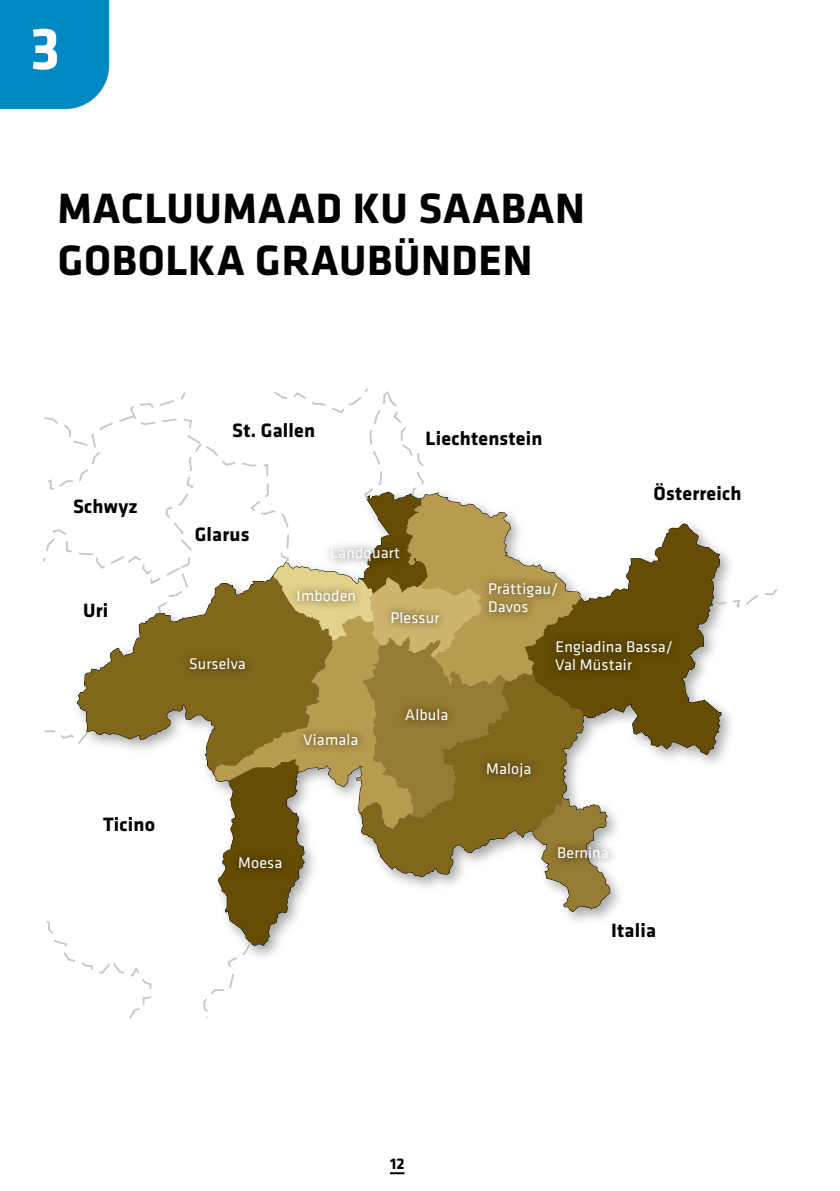
<style>
.page{position:relative;width:840px;height:1191px;background:#fff}
.page>*{position:absolute;margin:0;border:0;box-sizing:border-box;transform-origin:0 0}
.t1{font:700 61.6px "Klavika";color:#fff}
.t2{font:700 44px/52px "Klavika";letter-spacing:.015em;color:#000}
.t3{font:700 20px "Klavika";letter-spacing:.01em;color:#000}
.t4{font:16px/18px "Klavika";letter-spacing:.01em;color:#fff}
.t5{font:700 16px "Klavika";color:#000}
</style>
<div class="page">
<svg style="left:390px;top:1172px;width:14px;height:2px"></svg>
<div style="left:0;top:0;width:109px;height:109px;background:#0088c3"></div>
<svg style="left:609px;top:524px;width:111px;height:230px;fill:#654d03"></svg>
<svg style="left:710px;top:587px;width:67px;height:19px"></svg>
<svg style="left:43px;top:388px;width:566px;height:629px"></svg>
<div style="left:424px;top:430px;width:121px;height:16px;background:#fff"></div>
<div style="left:103px;top:816px;width:121px;height:16px;background:#fff"></div>
<div style="left:82px;top:602px;width:50px;height:16px;background:#fff"></div>
<div style="left:72px;top:498px;width:75px;height:15px;background:#fff"></div>
<div style="left:231px;top:422px;width:87px;height:16px;background:#fff"></div>
<div style="left:321px;top:538px;width:88px;height:32px;background:#000;opacity:.75"></div>
<div style="left:479px;top:573px;width:86px;height:49px;background:#000;opacity:.75"></div>
<div style="left:546px;top:631px;width:134px;height:49px;background:#5d4602"></div>
<div style="left:477px;top:754px;width:63px;height:31px;background:#000;opacity:.75"></div>
<div style="left:548px;top:837px;width:69px;height:31px;background:#000;opacity:.75"></div>
<div style="left:396px;top:699px;width:61px;height:31px;background:#000;opacity:.75"></div>
<div style="left:294px;top:725px;width:73px;height:30px;background:#000;opacity:.75"></div>
<div style="left:229px;top:848px;width:62px;height:30px;background:#000;opacity:.75"></div>
<div style="left:181px;top:649px;width:74px;height:30px;background:#000;opacity:.75"></div>
<div style="left:287px;top:581px;width:77px;height:30px;background:#000;opacity:.75"></div>
<div style="left:381px;top:602px;width:67px;height:31px;background:#000;opacity:.75"></div>
<h1 class="t1" style="left:30px;top:15px;width:31px">3</h1>
<h2 class="t2" style="left:57px;top:183px;width:528px">MACLUUMAAD KU SAABAN<br>GOBOLKA GRAUBÜNDEN</h2>
<p class="t3" style="left:73px;top:495px;width:66px">Schwyz</p>
<p class="t3" style="left:83px;top:599px;width:27px">Uri</p>
<p class="t3" style="left:103px;top:813px;width:54px">Ticino</p>
<p class="t3" style="left:232px;top:419px;width:84px">St. Gallen</p>
<p class="t3" style="left:425px;top:427px;width:118px">Liechtenstein</p>
<p class="t3" style="left:194px;top:524px;width:56px">Glarus</p>
<p class="t4" style="left:330px;top:544px;width:71px">Landquart</p>
<p class="t3" style="left:653px;top:482px;width:89px">Österreich</p>
<p class="t4" style="left:189px;top:655px;width:58px">Surselva</p>
<p class="t4" style="left:296px;top:587px;width:61px">Imboden</p>
<p class="t4" style="left:303px;top:731px;width:57px">Viamala</p>
<p class="t4" style="left:390px;top:608px;width:50px">Plessur</p>
<p class="t4" style="left:405px;top:705px;width:45px">Albula</p>
<p class="t4" style="left:238px;top:854px;width:46px">Moesa</p>
<p class="t4" style="left:487px;top:579px;width:72px">Prättigau/<br>Davos</p>
<p class="t4" style="left:555px;top:637px;width:119px">Engiadina Bassa/<br>Val Müstair</p>
<p class="t4" style="left:486px;top:760px;width:47px">Maloja</p>
<p class="t4" style="left:557px;top:844px;width:53px">Bernina</p>
<p class="t3" style="left:610px;top:919px;width:46px">Italia</p>
<p class="t5" style="left:390px;top:1155px;width:16px">12</p>
</div>
